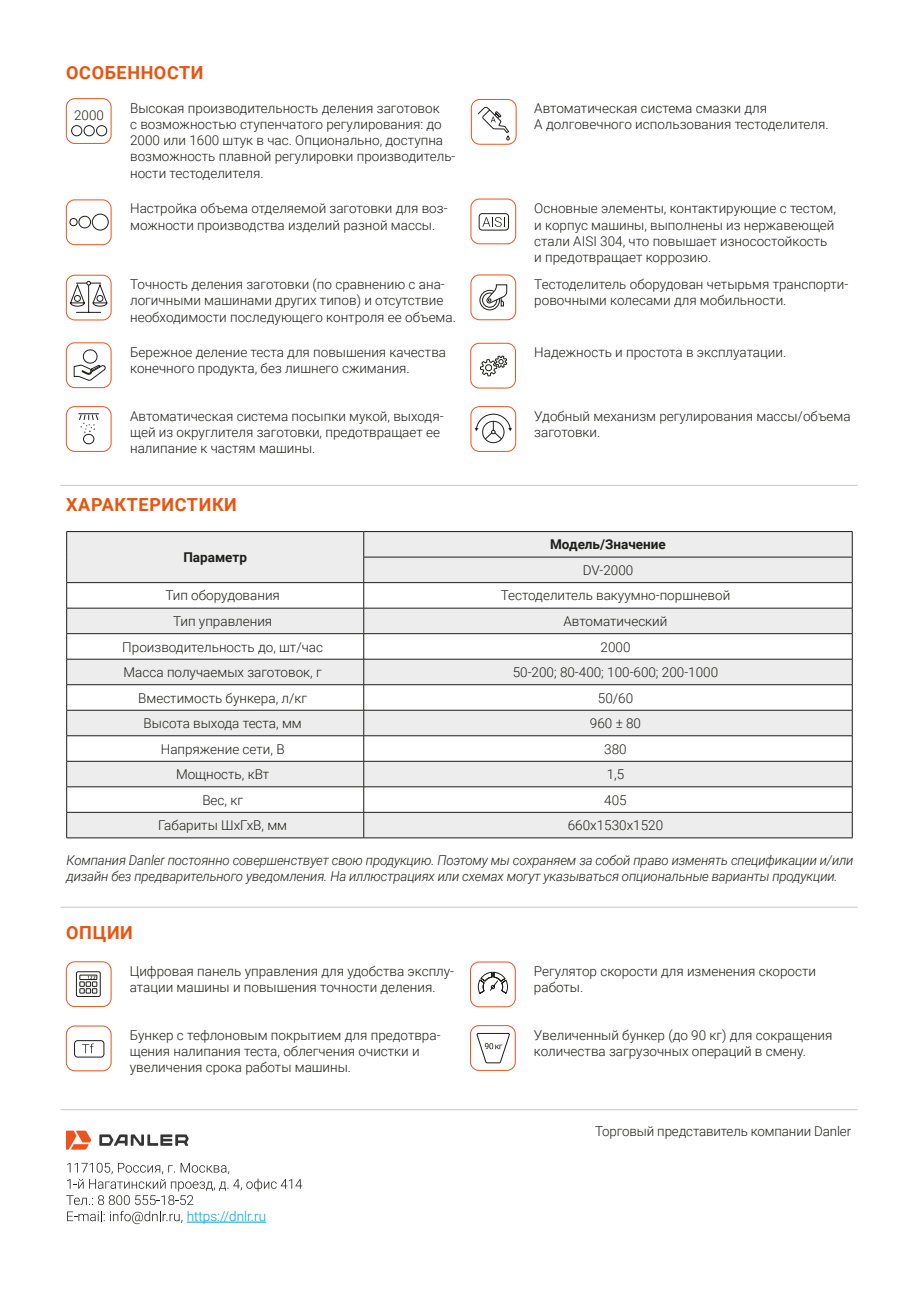
<style>
.page{position:relative;width:919px;height:1289px;background:#fff}
.page>*{position:absolute;margin:0;border:0;box-sizing:border-box;transform-origin:0 0}
.Стиль_абзаца_1{font:700 18px "Roboto";letter-spacing:.035em;color:#e9540e}
.t1{font:300 13.5px/16.2px "Roboto";color:#1d1d1b}
.t2{font:italic 300 13.5px/16.2px "Roboto";letter-spacing:-.01em;color:#1d1d1b}
.t3{font:700 13.5px "Roboto";color:#1d1d1b}
.t4{font:300 13.5px "Roboto";color:#009fe3}
.t5{font:300 13.35px "Roboto";color:#1d1d1b}
</style>
<div class="page">
<hr style="left:60px;top:485px;width:797px;height:1px;background:#c7c7c6">
<hr style="left:60px;top:906px;width:797px;height:1px;background:#c7c7c6">
<hr style="left:60px;top:1109px;width:797px;height:1px;background:#c7c7c6">
<div style="left:470px;top:343px;width:46px;height:45px;border:1px solid #ea541e;border-radius:9px"></div>
<svg style="left:479px;top:343px;width:28px;height:46px"></svg>
<svg style="left:67px;top:532px;width:784px;height:305px;fill:#ededed"></svg>
<hr style="left:66px;top:531px;width:298px;height:1px;background:#1d1d1b">
<hr style="left:364px;top:531px;width:488px;height:1px;background:#1d1d1b">
<hr style="left:363px;top:557px;width:489px;height:1px;background:#1d1d1b">
<hr style="left:66px;top:582px;width:298px;height:1px;background:#1d1d1b">
<hr style="left:364px;top:582px;width:488px;height:1px;background:#1d1d1b">
<hr style="left:66px;top:608px;width:298px;height:1px;background:#1d1d1b">
<hr style="left:364px;top:608px;width:488px;height:1px;background:#1d1d1b">
<hr style="left:66px;top:633px;width:298px;height:1px;background:#1d1d1b">
<hr style="left:364px;top:633px;width:488px;height:1px;background:#1d1d1b">
<hr style="left:66px;top:659px;width:298px;height:1px;background:#1d1d1b">
<hr style="left:364px;top:659px;width:488px;height:1px;background:#1d1d1b">
<hr style="left:66px;top:684px;width:298px;height:1px;background:#1d1d1b">
<hr style="left:364px;top:684px;width:488px;height:1px;background:#1d1d1b">
<hr style="left:66px;top:710px;width:298px;height:1px;background:#1d1d1b">
<hr style="left:364px;top:710px;width:488px;height:1px;background:#1d1d1b">
<hr style="left:66px;top:735px;width:298px;height:1px;background:#1d1d1b">
<hr style="left:364px;top:735px;width:488px;height:1px;background:#1d1d1b">
<hr style="left:66px;top:761px;width:298px;height:1px;background:#1d1d1b">
<hr style="left:364px;top:761px;width:488px;height:1px;background:#1d1d1b">
<hr style="left:66px;top:786px;width:298px;height:1px;background:#1d1d1b">
<hr style="left:364px;top:786px;width:488px;height:1px;background:#1d1d1b">
<hr style="left:66px;top:812px;width:298px;height:1px;background:#1d1d1b">
<svg style="left:66px;top:531px;width:1px;height:306px"></svg>
<hr style="left:364px;top:812px;width:488px;height:1px;background:#1d1d1b">
<svg style="left:363px;top:531px;width:1px;height:306px"></svg>
<svg style="left:851px;top:531px;width:1px;height:306px"></svg>
<hr style="left:66px;top:837px;width:298px;height:1px;background:#1d1d1b">
<hr style="left:364px;top:837px;width:488px;height:1px;background:#1d1d1b">
<div style="left:470px;top:199px;width:46px;height:45px;border:1px solid #ea541e;border-radius:9px"></div>
<div style="left:478px;top:213px;width:31px;height:17px;border:1px solid #1d1d1b;border-radius:3px"></div>
<svg style="left:482px;top:217px;width:20px;height:10px"></svg>
<div style="left:470px;top:274px;width:46px;height:46px;border:1px solid #ea541e;border-radius:9px"></div>
<svg style="left:479px;top:284px;width:28px;height:27px"></svg>
<svg style="left:99px;top:1134px;width:90px;height:11px"></svg>
<svg style="left:66px;top:1130px;width:25px;height:19px"></svg>
<svg style="left:66px;top:1162px;width:236px;height:42px"></svg>
<svg style="left:67px;top:1210px;width:115px;height:14px"></svg>
<hr style="left:187px;top:1221px;width:79px;height:1px;background:#009fe3">
<div style="left:66px;top:98px;width:45px;height:46px;border:1px solid #ea541e;border-radius:9px"></div>
<div style="left:71px;top:125px;width:11px;height:11px;border:1px solid #1d1d1b;border-radius:50%"></div>
<div style="left:84px;top:125px;width:11px;height:11px;border:1px solid #1d1d1b;border-radius:50%"></div>
<div style="left:96px;top:125px;width:11px;height:11px;border:1px solid #1d1d1b;border-radius:50%"></div>
<div style="left:66px;top:275px;width:45px;height:45px;border:1px solid #ea541e;border-radius:9px"></div>
<svg style="left:70px;top:281px;width:38px;height:32px"></svg>
<div style="left:97px;top:295px;width:6px;height:7px;border:1px solid #1d1d1b;border-radius:50%"></div>
<div style="left:66px;top:199px;width:45px;height:46px;border:1px solid #ea541e;border-radius:9px"></div>
<div style="left:78px;top:216px;width:13px;height:12px;border:1px solid #1d1d1b;border-radius:50%"></div>
<div style="left:92px;top:214px;width:17px;height:16px;border:1px solid #1d1d1b;border-radius:50%"></div>
<svg style="left:69px;top:218px;width:9px;height:9px"></svg>
<div style="left:66px;top:342px;width:45px;height:46px;border:1px solid #ea541e;border-radius:9px"></div>
<svg style="left:73px;top:349px;width:33px;height:32px"></svg>
<div style="left:471px;top:99px;width:45px;height:46px;border:1px solid #ea541e;border-radius:9px"></div>
<svg style="left:477px;top:106px;width:33px;height:35px"></svg>
<div style="left:66px;top:961px;width:45px;height:45px;border:1px solid #ea541e;border-radius:9px"></div>
<svg style="left:76px;top:971px;width:25px;height:26px"></svg>
<div style="left:470px;top:1025px;width:45px;height:45px;border:1px solid #ea541e;border-radius:9px"></div>
<svg style="left:476px;top:1033px;width:34px;height:30px"></svg>
<div style="left:470px;top:961px;width:45px;height:46px;border:1px solid #ea541e;border-radius:9px"></div>
<svg style="left:477px;top:971px;width:31px;height:23px"></svg>
<div style="left:66px;top:1025px;width:45px;height:46px;border:1px solid #ea541e;border-radius:9px"></div>
<div style="left:74px;top:1040px;width:30px;height:17px;border:1px solid #1d1d1b;border-radius:3px"></div>
<svg style="left:82px;top:1043px;width:12px;height:10px"></svg>
<div style="left:66px;top:406px;width:45px;height:46px;border:1px solid #ea541e;border-radius:9px"></div>
<svg style="left:78px;top:413px;width:21px;height:31px"></svg>
<div style="left:470px;top:406px;width:46px;height:46px;border:1px solid #ea541e;border-radius:9px"></div>
<div style="left:482px;top:421px;width:22px;height:22px;border:1px solid #1d1d1b;border-radius:50%"></div>
<svg style="left:474px;top:413px;width:38px;height:27px"></svg>
<p class="Стиль_абзаца_1" style="left:66px;top:60px;width:139px">ОСОБЕННОСТИ</p>
<p class="t5" style="left:74px;top:105px;width:31px">2000</p>
<p class="t1" style="left:130px;top:99px;width:327px">Высокая производительность деления заготовок<br>с возможностью ступенчатого регулирования: до 2000 или 1600 штук в час. Опционально, доступна возможность плавной регулировки производитель&shy;ности тестоделителя.</p>
<p class="t1" style="left:534px;top:99px;width:296px">Автоматическая система смазки для<br>A долговечного использования тестоделителя.</p>
<p class="t1" style="left:130px;top:200px;width:319px">Настройка объема отделяемой заготовки для воз&shy;можности производства изделий разной массы.</p>
<p class="t1" style="left:534px;top:200px;width:303px">Основные элементы, контактирующие с тестом, и корпус машины, выполнены из нержавеющей стали AISI 304, что повышает износостойкость и предотвращает коррозию.</p>
<p class="t1" style="left:130px;top:276px;width:327px">Точность деления заготовки (по сравнению с ана&shy;логичными машинами других типов) и отсутствие необходимости последующего контроля ее объема.</p>
<p class="t1" style="left:534px;top:276px;width:315px">Тестоделитель оборудован четырьмя транспорти&shy;ровочными колесами для мобильности.</p>
<p class="t1" style="left:130px;top:344px;width:317px">Бережное деление теста для повышения качества конечного продукта, без лишнего сжимания.</p>
<p class="t1" style="left:534px;top:344px;width:253px">Надежность и простота в эксплуатации.</p>
<p class="t1" style="left:130px;top:407px;width:315px">Автоматическая система посыпки мукой, выходя&shy;щей из округлителя заготовки, предотвращает ее налипание к частям машины.</p>
<p class="t1" style="left:534px;top:407px;width:318px">Удобный механизм регулирования массы/объема заготовки.</p>
<p class="Стиль_абзаца_1" style="left:66px;top:492px;width:172px">ХАРАКТЕРИСТИКИ</p>
<p class="t3" style="left:183px;top:548px;width:65px">Параметр</p>
<p class="t3" style="left:550px;top:535px;width:117px">Модель/Значение</p>
<p class="t1" style="left:582px;top:561px;width:52px">DV-2000</p>
<p class="t1" style="left:165px;top:587px;width:116px">Тип оборудования</p>
<p class="t1" style="left:500px;top:587px;width:231px">Тестоделитель вакуумно-поршневой</p>
<p class="t1" style="left:173px;top:612px;width:101px">Тип управления</p>
<p class="t1" style="left:563px;top:612px;width:105px">Автоматический</p>
<p class="t1" style="left:122px;top:638px;width:202px">Производительность до, шт/час</p>
<p class="t1" style="left:600px;top:638px;width:31px">2000</p>
<p class="t1" style="left:124px;top:663px;width:200px">Масса получаемых заготовок, г</p>
<p class="t1" style="left:513px;top:663px;width:207px">50-200; 80-400; 100-600; 200-1000</p>
<p class="t1" style="left:138px;top:689px;width:170px">Вместимость бункера, л/кг</p>
<p class="t1" style="left:597px;top:689px;width:37px">50/60</p>
<p class="t1" style="left:144px;top:714px;width:160px">Высота выхода теста, мм</p>
<p class="t1" style="left:590px;top:714px;width:53px">960 ± 80</p>
<p class="t1" style="left:161px;top:740px;width:125px">Напряжение сети, В</p>
<p class="t1" style="left:604px;top:740px;width:24px">380</p>
<p class="t1" style="left:176px;top:765px;width:95px">Мощность, кВт</p>
<p class="t1" style="left:606px;top:765px;width:19px">1,5</p>
<p class="t1" style="left:202px;top:791px;width:42px">Вес, кг</p>
<p class="t1" style="left:604px;top:791px;width:24px">405</p>
<p class="t1" style="left:158px;top:816px;width:130px">Габариты ШхГхВ, мм</p>
<p class="t1" style="left:567px;top:816px;width:97px">660x1530x1520</p>
<p class="t2" style="left:66px;top:851px;width:788px">Компания Danler постоянно совершенствует свою продукцию. Поэтому мы сохраняем за собой право изменять спецификации и/или дизайн без предварительного уведомления. На иллюстрациях или схемах могут указываться опциональные варианты продукции.</p>
<p class="Стиль_абзаца_1" style="left:66px;top:920px;width:68px">ОПЦИИ</p>
<p class="t1" style="left:130px;top:962px;width:326px">Цифровая панель управления для удобства эксплу&shy;атации машины и повышения точности деления.</p>
<p class="t1" style="left:534px;top:962px;width:284px">Регулятор скорости для изменения скорости работы.</p>
<p class="t1" style="left:130px;top:1026px;width:312px">Бункер с тефлоновым покрытием для предотвра&shy;щения налипания теста, облегчения очистки и увеличения срока работы машины.</p>
<p class="t1" style="left:534px;top:1026px;width:300px">Увеличенный бункер (до 90 кг) для сокращения количества загрузочных операций в смену.</p>
<p class="t4" style="left:187px;top:1206px;width:81px">https://dnlr.ru</p>
<p class="t1" style="left:595px;top:1122px;width:258px">Торговый представитель компании Danler</p>
</div>
